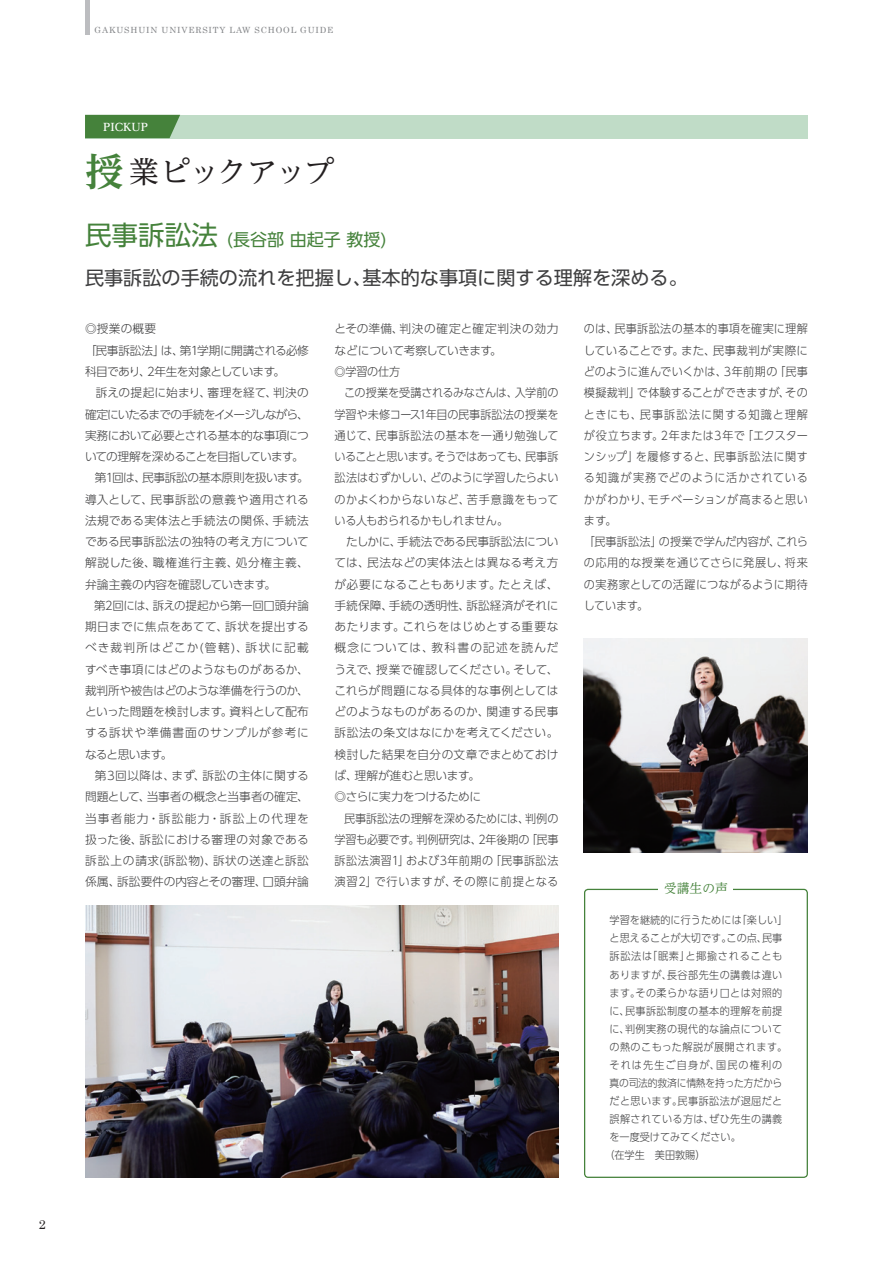
<style>
.page{position:relative;width:893px;height:1263px;background:#fff}
.page>*{position:absolute;margin:0;border:0;box-sizing:border-box;transform-origin:0 0}
.t1{font:29.7px "UD Reimin Pro";letter-spacing:-.035em;color:#231f20}
.t2{font:19.2px "UD Shin Go Pro";color:#3e3e3f}
.t3{font:16.95px "UD Shin Go Pro";color:#45823b}
.t4{font:12.75px "UD Reimin Pro";color:#45823b}
.t5{font:12.75px "Century";color:#231f20}
.t6{font:300 11.7px/21.3px "UD Shin Go Pro";letter-spacing:.005em;color:#3e3e3f;scale:.95 1}
.t7{font:300 11.7px/21.3px "UD Shin Go Pro";letter-spacing:.025em;color:#3e3e3f;scale:.95 1}
.t8{font:300 11.7px/21.3px "UD Shin Go Pro";letter-spacing:.005em;color:#3e3e3f}
.t9{font:300 11.7px/21.3px "UD Shin Go Pro";letter-spacing:-.045em;color:#3e3e3f}
.t10{font:300 11.7px "UD Shin Go Pro";letter-spacing:.04em;color:#3e3e3f}
.t11{font:300 11.7px "UD Shin Go Pro";letter-spacing:.05em;color:#3e3e3f}
.t12{font:300 11.7px "UD Shin Go Pro";letter-spacing:.025em;color:#3e3e3f}
.t13{font:300 11.7px "UD Shin Go Pro";letter-spacing:-.025em;color:#3e3e3f}
.t14{font:300 11.7px "UD Shin Go Pro";letter-spacing:-.055em;color:#3e3e3f}
.t15{font:300 11.7px "UD Shin Go Pro";letter-spacing:-.09em;color:#3e3e3f}
.t16{font:300 11.7px "UD Shin Go Pro";letter-spacing:-.04em;color:#3e3e3f}
.t17{font:300 11.7px "UD Shin Go Pro";letter-spacing:-.035em;color:#3e3e3f}
.t18{font:300 11.7px "UD Shin Go Pro";letter-spacing:-.015em;color:#3e3e3f}
.t19{font:300 11.7px "UD Shin Go Pro";letter-spacing:.095em;color:#3e3e3f}
.t20{font:300 11.7px "UD Shin Go Pro";letter-spacing:.035em;color:#3e3e3f}
.t21{font:300 11.7px "UD Shin Go Pro";letter-spacing:.07em;color:#3e3e3f}
.t22{font:300 11.7px "UD Shin Go Pro";letter-spacing:.105em;color:#3e3e3f}
.t23{font:300 10.65px "UD Shin Go Pro";letter-spacing:.04em;color:#3e3e3f;scale:.95 1}
.t24{font:300 10.65px "UD Shin Go Pro";letter-spacing:.01em;color:#3e3e3f;scale:.95 1}
.t25{font:300 10.65px "UD Shin Go Pro";letter-spacing:-.02em;color:#3e3e3f;scale:.92 1}
.t26{font:300 10.65px "UD Shin Go Pro";letter-spacing:.065em;color:#3e3e3f;scale:.96 1}
.t27{font:300 10.65px "UD Shin Go Pro";letter-spacing:.11em;color:#3e3e3f;scale:.95 1}
.t28{font:300 10.65px "UD Shin Go Pro";color:#3e3e3f;scale:.95 1}
.t29{font:700 10.65px "UD Reimin Pro";color:#fff}
.t30{font:8.55px "Century";letter-spacing:.1em;color:#808285}
.s1{font-weight:700;font-size:38.25px;color:#45823b}
.s2{font-size:26.55px}
</style>
<div class="page">
<div style="left:85px;top:115px;width:723px;height:23px;background:#c0dcc7"></div>
<div style="left:85px;top:115px;width:95px;height:23px;background:#45823b"></div>
<img style="left:584px;top:638px;width:224px;height:214px">
<img style="left:85px;top:906px;width:473px;height:272px">
<div style="left:584px;top:889px;width:224px;height:289px;border:1px solid #45823b;border-radius:4px"></div>
<div style="left:659px;top:882px;width:74px;height:15px;background:#fff"></div>
<hr style="left:85px;top:0;width:4px;height:34px;background:#bcbdc0">
<p class="t5" style="left:39px;top:1214px;width:9px">2</p>
<p class="t30" style="left:95px;top:23px;width:240px">GAKUSHUIN UNIVERSITY LAW SCHOOL GUIDE</p>
<p class="t29" style="left:103px;top:118px;width:46px">PICKUP</p>
<h1 class="t1" style="left:85px;top:147px;width:250px"><span class="s1">授</span>業ピックアップ</h1>
<h3 class="t3" style="left:85px;top:225px;width:303px"><span class="s2">民事訴訟法</span> (長谷部 由起子 教授)</h3>
<h2 class="t2" style="left:85px;top:262px;width:604px">民事訴訟の手続の流れを把握し、基本的な事項に関する理解を深める。</h2>
<p class="t9" style="left:85px;top:318px;width:225px">◎授業の概要<br>「民事訴訟法」は、第1学期に開講される必修科目であり、2年生を対象としています。</p>
<p class="t8" style="left:96px;top:382px;width:215px">訴えの提起に始まり、審理を経て、判決の</p>
<p class="t15" style="left:85px;top:405px;width:225px">確定にいたるまでの手続をイメージしながら、</p>
<p class="t16" style="left:85px;top:426px;width:225px">実務において必要とされる基本的な事項につ</p>
<p class="t14" style="left:85px;top:447px;width:220px">いての理解を深めることを目指しています。</p>
<p class="t9" style="left:95px;top:467px;width:215px">第1回は、民事訴訟の基本原則を扱います。</p>
<p class="t11" style="left:85px;top:490px;width:225px">導入として、民事訴訟の意義や適用される</p>
<p class="t10" style="left:85px;top:511px;width:225px">法規である実体法と手続法の関係、手続法</p>
<p class="t8" style="left:85px;top:531px;width:225px">である民事訴訟法の独特の考え方について</p>
<p class="t11" style="left:85px;top:553px;width:225px">解説した後、職権進行主義、処分権主義、</p>
<p class="t13" style="left:85px;top:575px;width:193px">弁論主義の内容を確認していきます。</p>
<p class="t13" style="left:94px;top:596px;width:216px">第2回には、訴えの提起から第一回口頭弁論</p>
<p class="t12" style="left:85px;top:617px;width:225px">期日までに焦点をあてて、訴状を提出する</p>
<p class="t19" style="left:85px;top:638px;width:225px">べき裁判所はどこか(管轄)、訴状に記載</p>
<p class="t8" style="left:85px;top:658px;width:225px">すべき事項にはどのようなものがあるか、</p>
<p class="t17" style="left:85px;top:681px;width:225px">裁判所や被告はどのような準備を行うのか、</p>
<p class="t18" style="left:85px;top:702px;width:225px">といった問題を検討します。資料として配布</p>
<p class="t21" style="left:85px;top:723px;width:225px">する訴状や準備書面のサンプルが参考に</p>
<p class="t14" style="left:85px;top:745px;width:89px">なると思います。</p>
<p class="t12" style="left:95px;top:766px;width:216px">第3回以降は、まず、訴訟の主体に関する</p>
<p class="t8" style="left:85px;top:786px;width:225px">問題として、当事者の概念と当事者の確定、</p>
<p class="t22" style="left:85px;top:808px;width:225px">当事者能力・訴訟能力・訴訟上の代理を</p>
<p class="t20" style="left:85px;top:830px;width:225px">扱った後、訴訟における審理の対象である</p>
<p class="t10" style="left:85px;top:851px;width:225px">訴訟上の請求(訴訟物)、訴状の送達と訴訟</p>
<p class="t8" style="left:85px;top:871px;width:225px">係属、訴訟要件の内容とその審理、口頭弁論</p>
<p class="t8" style="left:334px;top:318px;width:225px">とその準備、判決の確定と確定判決の効力などについて考察していきます。<br>◎学習の仕方</p>
<p class="t6" style="left:334px;top:382px;width:237px;text-indent:10px">この授業を受講されるみなさんは、入学前の学習や未修コース1年目の民事訴訟法の授業を通じて、民事訴訟法の基本を一通り勉強していることと思います。そうではあっても、民事訴訟法はむずかしい、どのように学習したらよいのかよくわからないなど、苦手意識をもっている人もおられるかもしれません。<br>　たしかに、手続法である民事訴訟法については、民法などの実体法とは異なる考え方が必要になることもあります。たとえば、手続保障、手続の透明性、訴訟経済がそれにあたります。これらをはじめとする重要な概念については、教科書の記述を読んだうえで、授業で確認してください。そして、これらが問題になる具体的な事例としてはどのようなものがあるのか、関連する民事訴訟法の条文はなにかを考えてください。検討した結果を自分の文章でまとめておけば、理解が進むと思います。<br>◎さらに実力をつけるために</p>
<p class="t6" style="left:334px;top:807px;width:237px;text-align:justify;text-indent:10px">民事訴訟法の理解を深めるためには、判例の学習も必要です。判例研究は、2年後期の「民事訴訟法演習1」および3年前期の「民事訴訟法演習2」で行いますが、その際に前提となる</p>
<p class="t7" style="left:584px;top:318px;width:237px">のは、民事訴訟法の基本的事項を確実に理解していることです。また、民事裁判が実際にどのように進んでいくかは、3年前期の「民事模擬裁判」で体験することができますが、そのときにも、民事訴訟法に関する知識と理解が役立ちます。2年または3年で「エクスターンシップ」を履修すると、民事訴訟法に関する知識が実務でどのように活かされているかがわかり、モチベーションが高まると思います。<br>「民事訴訟法」の授業で学んだ内容が、これらの応用的な授業を通じてさらに発展し、将来の実務家としての活躍につながるように期待しています。</p>
<p class="t4" style="left:664px;top:878px;width:65px">受講生の声</p>
<p class="t24" style="left:609px;top:912px;width:189px">学習を継続的に行うためには「楽しい」</p>
<p class="t24" style="left:609px;top:930px;width:183px">と思えることが大切です。この点、民事</p>
<p class="t26" style="left:609px;top:948px;width:182px">訴訟法は「眠素」と揶揄されることも</p>
<p class="t23" style="left:609px;top:966px;width:183px">ありますが、長谷部先生の講義は違い</p>
<p class="t23" style="left:609px;top:984px;width:183px">ます。その柔らかな語り口とは対照的</p>
<p class="t23" style="left:609px;top:1002px;width:183px">に、民事訴訟制度の基本的理解を前提</p>
<p class="t23" style="left:609px;top:1020px;width:183px">に、判例実務の現代的な論点について</p>
<p class="t23" style="left:609px;top:1038px;width:189px">の熱のこもった解説が展開されます。</p>
<p class="t27" style="left:609px;top:1056px;width:183px">それは先生ご自身が、国民の権利の</p>
<p class="t25" style="left:609px;top:1074px;width:189px">真の司法的救済に情熱を持った方だから</p>
<p class="t23" style="left:609px;top:1092px;width:183px">だと思います。民事訴訟法が退屈だと</p>
<p class="t23" style="left:609px;top:1110px;width:183px">誤解されている方は、ぜひ先生の講義</p>
<p class="t28" style="left:609px;top:1128px;width:140px">を一度受けてみてください。</p>
<p class="t23" style="left:604px;top:1146px;width:108px">（在学生　美田敦賜）</p>
</div>
